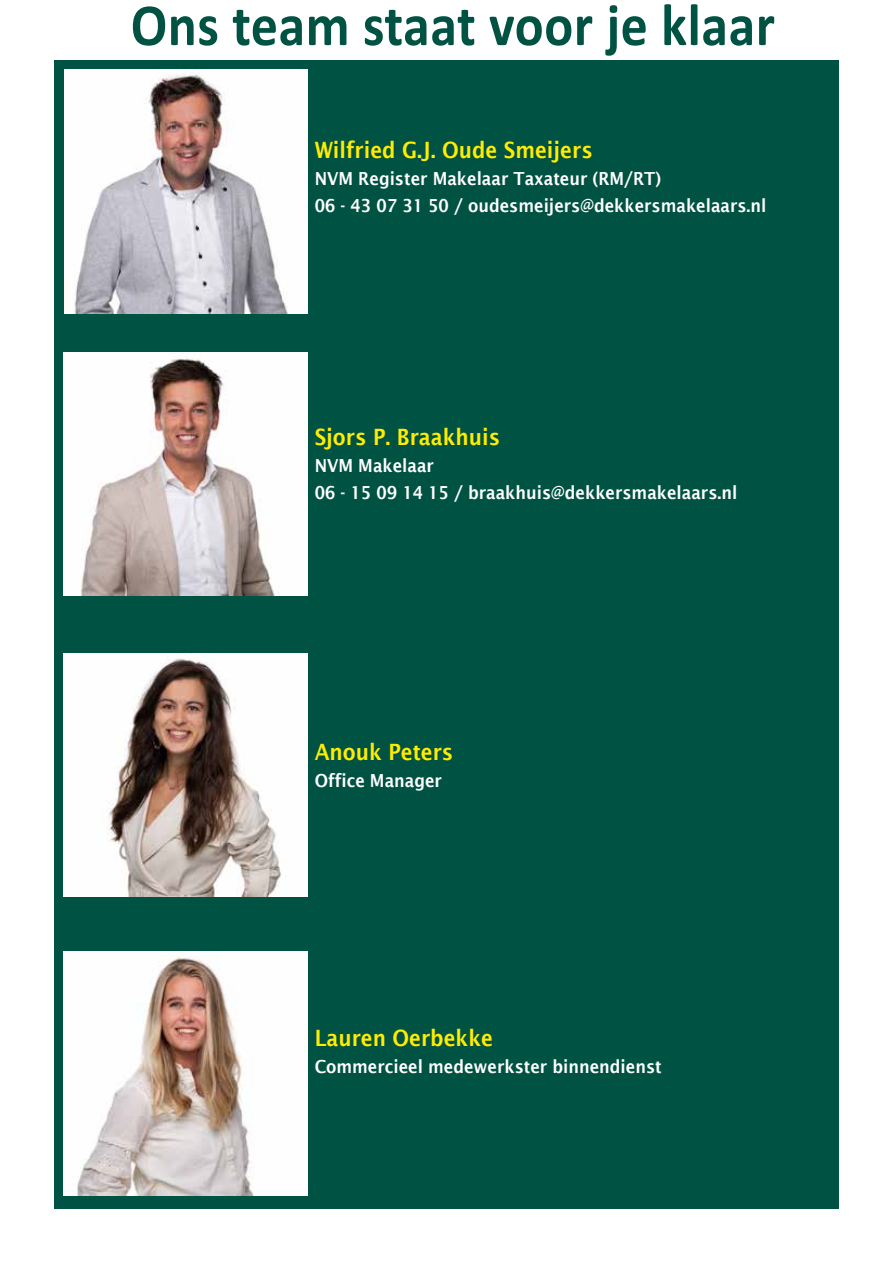
<style>
.page{position:relative;width:893px;height:1263px;background:#fff}
.page>*{position:absolute;margin:0;border:0;box-sizing:border-box;transform-origin:0 0}
.t1{font:700 60px "Calibri";letter-spacing:.01em;color:#005243;scale:.9 1}
.t2{font:600 22.5px "Lucida Sans";color:#ffed00;scale:.9 1}
.t3{font:600 18px/27px "Lucida Sans";color:#fff;scale:.9 1}
</style>
<div class="page">
<div style="left:54px;top:60px;width:785px;height:1149px;background:#005243"></div>
<img style="left:64px;top:69px;width:244px;height:244px">
<img style="left:64px;top:653px;width:243px;height:244px">
<img style="left:64px;top:352px;width:243px;height:244px">
<img style="left:64px;top:952px;width:243px;height:243px">
<h1 class="t1" style="left:131px;top:-17px;width:717px">Ons team staat voor je klaar</h1>
<p class="t2" style="left:315px;top:137px;width:310px">Wilfried G.J. Oude Smeijers</p>
<p class="t3" style="left:315px;top:165px;width:504px">NVM Register Makelaar Taxateur (RM/RT)<br>06 - 43 07 31 50 / oudesmeijers@dekkersmakelaars.nl</p>
<p class="t2" style="left:315px;top:424px;width:208px">Sjors P. Braakhuis</p>
<p class="t3" style="left:315px;top:452px;width:471px">NVM Makelaar<br>06 - 15 09 14 15 / braakhuis@dekkersmakelaars.nl</p>
<p class="t2" style="left:315px;top:739px;width:156px">Anouk Peters</p>
<p class="t3" style="left:315px;top:767px;width:143px">Office Manager</p>
<p class="t2" style="left:315px;top:1025px;width:200px">Lauren Oerbekke</p>
<p class="t3" style="left:315px;top:1053px;width:387px">Commercieel medewerkster binnendienst</p>
</div>
